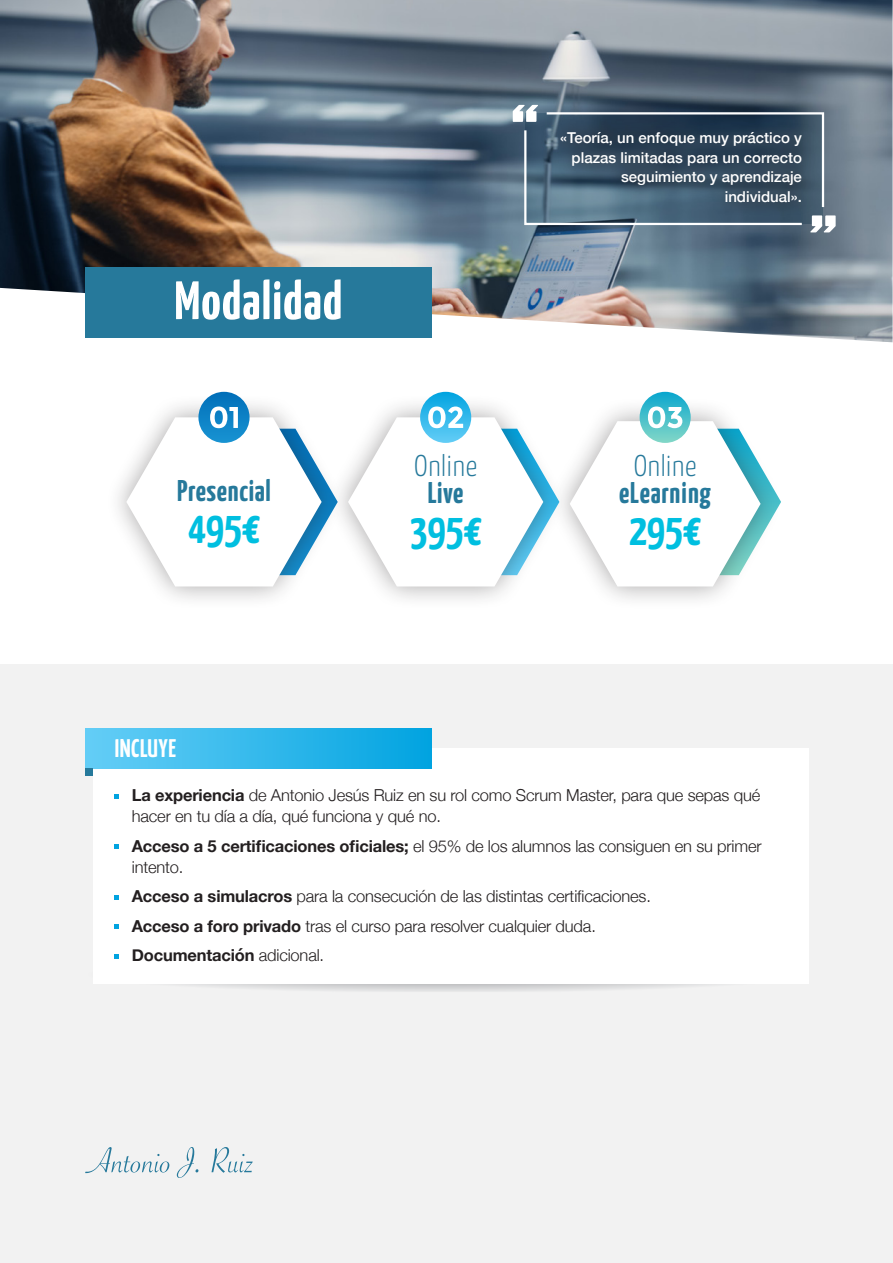
<style>
.page{position:relative;width:893px;height:1263px;background:#fff}
.page>*{position:absolute;margin:0;border:0;box-sizing:border-box;transform-origin:0 0}
.t1{font:700 54px "Yanone Kaffeesatz";letter-spacing:.02em;color:#fff}
.t2{font:700 45px "Yanone Kaffeesatz";color:#00bfe0}
.t3{font:700 30px "Yanone Kaffeesatz";letter-spacing:.02em;color:#26799b}
.t4{font:300 30px "Yanone Kaffeesatz";letter-spacing:.02em;color:#26799b}
.t5{font:700 25.5px "Yanone Kaffeesatz";letter-spacing:.02em;color:#fff}
.t6{font:300 16.5px/21px "Helvetica Neue";letter-spacing:-.01em;color:#231f20}
.t7{font:700 16.5px "Helvetica Neue";letter-spacing:-.01em;color:#231f20}
.t8{font:500 15px/19.5px "Helvetica Neue";color:#fff;text-align:right}
.s1{font-weight:700}
.s2{font-weight:300}
</style>
<div class="page">
<div style="left:0;top:665px;width:893px;height:598px;background:#f2f2f2"></div>
<img style="left:0;top:0;width:892px;height:342px">
<div style="left:85px;top:267px;width:347px;height:70px;background:#26799b"></div>
<svg style="left:85px;top:1147px;width:168px;height:31px"></svg>
<svg style="left:513px;top:105px;width:323px;height:127px;background:#617687"></svg>
<svg style="left:548px;top:119px;width:267px;height:96px;background:#374e62"></svg>
<img style="left:93px;top:983px;width:712px;height:8px">
<div style="left:93px;top:748px;width:715px;height:235px;background:#fff"></div>
<svg style="left:115px;top:794px;width:4px;height:4px"></svg>
<svg style="left:115px;top:845px;width:4px;height:4px"></svg>
<svg style="left:115px;top:895px;width:4px;height:4px"></svg>
<svg style="left:115px;top:925px;width:4px;height:4px"></svg>
<svg style="left:115px;top:954px;width:4px;height:4px"></svg>
<div style="left:85px;top:728px;width:347px;height:40px;background:linear-gradient(to right,#66cef7,#02a4e0)"></div>
<div style="left:85px;top:768px;width:8px;height:8px;background:#26799b"></div>
<div style="left:105px;top:393px;width:238px;height:217px;background:#231f20;opacity:.4"></div>
<div style="left:326px;top:393px;width:239px;height:217px;background:#231f20;opacity:.4"></div>
<div style="left:548px;top:397px;width:234px;height:213px;background:#231f20;opacity:.4"></div>
<svg style="left:198px;top:392px;width:52px;height:51px"></svg>
<svg style="left:126px;top:406px;width:212px;height:180px"></svg>
<svg style="left:420px;top:392px;width:51px;height:51px"></svg>
<svg style="left:348px;top:406px;width:211px;height:180px"></svg>
<svg style="left:640px;top:392px;width:51px;height:51px"></svg>
<svg style="left:570px;top:406px;width:211px;height:180px"></svg>
<p class="t1" style="left:174px;top:262px;width:169px">Modalidad</p>
<p class="t8" style="left:560px;top:127px;width:243px">«Teoría, un enfoque muy práctico y</p>
<p class="t8" style="left:572px;top:146px;width:232px">plazas limitadas para un correcto</p>
<p class="t8" style="left:621px;top:166px;width:182px">seguimiento y aprendizaje individual».</p>
<p class="t4" style="left:414px;top:444px;width:64px">Online</p>
<p class="t3" style="left:428px;top:471px;width:37px">Live</p>
<p class="t4" style="left:634px;top:444px;width:64px">Online</p>
<p class="t3" style="left:619px;top:471px;width:93px">eLearning</p>
<p class="t3" style="left:177px;top:469px;width:95px">Presencial</p>
<p class="t2" style="left:188px;top:495px;width:73px">495€</p>
<p class="t2" style="left:410px;top:497px;width:73px">395€</p>
<p class="t2" style="left:629px;top:497px;width:73px">295€</p>
<p class="t5" style="left:115px;top:730px;width:63px">INCLUYE</p>
<p class="t6" style="left:132px;top:784px;width:630px"><span class="s1">La experiencia</span> de Antonio Jesús Ruiz en su rol como Scrum Master, para que sepas qué hacer en tu día a día, qué funciona y qué no.</p>
<p class="t6" style="left:132px;top:834px;width:631px"><span class="s1">Acceso a 5 certificaciones oficiales;</span> el 95% de los alumnos las consiguen en su primer intento.</p>
<p class="t6" style="left:132px;top:885px;width:521px"><span class="s1">Acceso a simulacros</span> para la consecución de las distintas certificaciones.</p>
<p class="t6" style="left:132px;top:914px;width:466px"><span class="s1">Acceso a foro privado</span> tras el curso para resolver cualquier duda.</p>
<p class="t7" style="left:132px;top:942px;width:194px">Documentación <span class="s2">adicional.</span></p>
</div>
